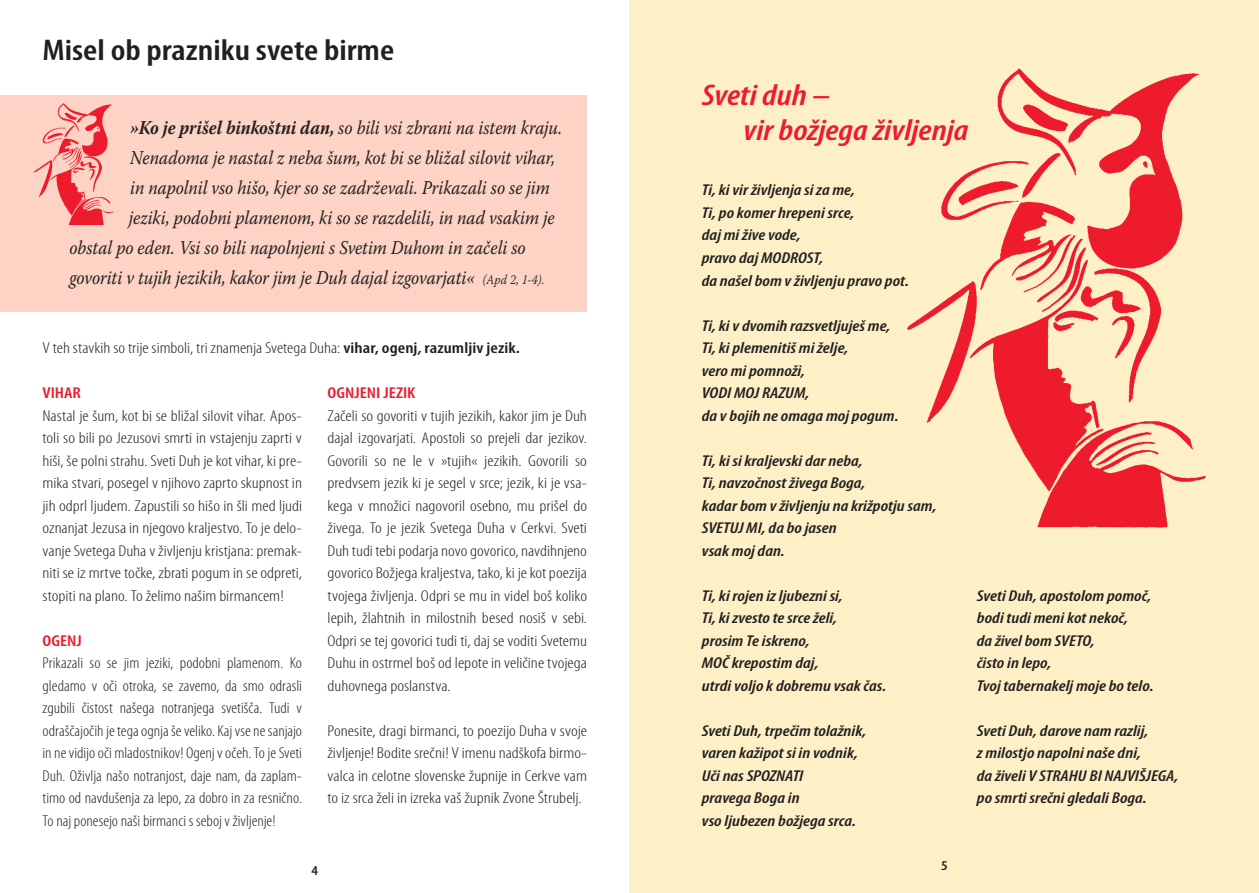
<style>
.page{position:relative;width:1259px;height:893px;background:#fff}
.page>*{position:absolute;margin:0;border:0;box-sizing:border-box;transform-origin:0 0}
.t1{font:italic 600 condensed 30px/34.5px "Myriad Pro";color:#ee1b2d;scale:1.2 1}
.t2{font:600 condensed 30px "Myriad Pro";color:#231f20;scale:1.2 1}
.t3{font:italic 19.5px "Warnock Pro";letter-spacing:-.005em;color:#231f20;scale:.88 1}
.t4{font:300 condensed 15.75px/22.5px "Myriad Pro";color:#231f20;text-align:justify;scale:1.2 1}
.t5{font:italic 600 condensed 15.75px/22.5px "Myriad Pro";color:#231f20;scale:1.2 1}
.t6{font:300 condensed 15.75px/22.5px "Myriad Pro";color:#231f20;text-align:justify;scale:1.1 1}
.t7{font:300 condensed 15.75px "Myriad Pro";color:#231f20;scale:1.19 1}
.t8{font:600 condensed 15.75px "Myriad Pro";color:#ee1b2d;scale:1.2 1}
.t9{font:600 condensed 13.5px "Myriad Pro";color:#231f20;scale:1.2 1}
.s1{font-weight:700}
.s2{font-weight:300;font-size:13.5px}
.s3{font-weight:600}
</style>
<div class="page">
<div style="left:629px;top:0;width:629px;height:892px;background:#fef0c6"></div>
<img style="left:907px;top:68px;width:299px;height:460px">
<div style="left:0;top:95px;width:587px;height:217px;background:#fcd3c4"></div>
<img style="left:33px;top:103px;width:81px;height:123px">
<h1 class="t2" style="left:43px;top:40px;width:295px">Misel ob prazniku svete birme</h1>
<p class="t3" style="left:130px;top:120px;width:492px"><span class="s1">»Ko je prišel binkoštni dan,</span> so bili vsi zbrani na istem kraju.</p>
<p class="t3" style="left:130px;top:150px;width:484px">Nenadoma je nastal z neba šum, kot bi se bližal silovit vihar,</p>
<p class="t3" style="left:130px;top:180px;width:478px">in napolnil vso hišo, kjer so se zadrževali. Prikazali so se jim</p>
<p class="t3" style="left:129px;top:210px;width:486px">jeziki, podobni plamenom, ki so se razdelili, in nad vsakim je</p>
<p class="t3" style="left:69px;top:240px;width:520px">obstal po eden. Vsi so bili napolnjeni s Svetim Duhom in začeli so</p>
<p class="t3" style="left:69px;top:270px;width:541px">govoriti v tujih jezikih, kakor jim je Duh dajal izgovarjati« <span class="s2">(Apd 2, 1-4).</span></p>
<p class="t7" style="left:43px;top:342px;width:402px">V teh stavkih so trije simboli, tri znamenja Svetega Duha: <span class="s3">vihar, ogenj, razumljiv jezik.</span></p>
<p class="t8" style="left:43px;top:387px;width:34px">VIHAR</p>
<p class="t4" style="left:43px;top:405px;width:218px">Nastal je šum, kot bi se bližal silovit vihar. Apos&shy;toli so bili po Jezusovi smrti in vstajenju zaprti v hiši, še polni strahu. Sveti Duh je kot vihar, ki pre&shy;mika stvari, posegel v njihovo zaprto skupnost in jih odprl ljudem. Zapustili so hišo in šli med ljudi oznanjat Jezusa in njegovo kraljestvo. To je delo&shy;vanje Svetega Duha v življenju kristjana: premak&shy;niti se iz mrtve točke, zbrati pogum in se odpreti, stopiti na plano. To želimo našim birmancem!</p>
<p class="t8" style="left:43px;top:635px;width:34px">OGENJ</p>
<p class="t6" style="left:43px;top:653px;width:237px">Prikazali so se jim jeziki, podobni plamenom. Ko gledamo v oči otroka, se zavemo, da smo odrasli zgubili čistost našega notranjega svetišča. Tudi v odraščajočih je tega ognja še veliko. Kaj vse ne sanjajo in ne vidijo oči mladostnikov! Ogenj v očeh. To je Sveti Duh. Oživlja našo notranjost, daje nam, da zaplam&shy;timo od navdušenja za lepo, za dobro in za resnično.<br>To naj ponesejo naši birmanci s seboj v življenje!</p>
<p class="t8" style="left:327px;top:387px;width:75px">OGNJENI JEZIK</p>
<p class="t4" style="left:327px;top:405px;width:218px">Začeli so govoriti v tujih jezikih, kakor jim je Duh dajal izgovarjati. Apostoli so prejeli dar jezikov.<br>Govorili so ne le v »tujih« jezikih. Govorili so predvsem jezik ki je segel v srce; jezik, ki je vsa&shy;kega v množici nagovoril osebno, mu prišel do živega. To je jezik Svetega Duha v Cerkvi. Sveti Duh tudi tebi podarja novo govorico, navdihnjeno govorico Božjega kraljestva, tako, ki je kot poezija tvojega življenja. Odpri se mu in videl boš koliko lepih, žlahtnih in milostnih besed nosiš v sebi.<br>Odpri se tej govorici tudi ti, daj se voditi Svetemu Duhu in ostrmel boš od lepote in veličine tvojega duhovnega poslanstva.</p>
<p class="t4" style="left:327px;top:720px;width:218px">Ponesite, dragi birmanci, to poezijo Duha v svoje življenje! Bodite srečni! V imenu nadškofa birmo&shy;valca in celotne slovenske župnije in Cerkve vam to iz srca želi in izreka vaš župnik Zvone Štrubelj.</p>
<p class="t9" style="left:311px;top:865px;width:7px">4</p>
<h1 class="t1" style="left:743px;top:81px;width:189px;text-indent:-41px">Sveti duh –<br>vir božjega življenja</h1>
<p class="t5" style="left:702px;top:180px;width:174px">Ti, ki vir življenja si za me,<br>Ti, po komer hrepeni srce,<br>daj mi žive vode,<br>pravo daj MODROST,<br>da našel bom v življenju pravo pot.</p>
<p class="t5" style="left:702px;top:315px;width:165px">Ti, ki v dvomih razsvetljuješ me,<br>Ti, ki plemenitiš mi želje,<br>vero mi pomnoži,<br>VODI MOJ RAZUM,<br>da v bojih ne omaga moj pogum.</p>
<p class="t5" style="left:702px;top:450px;width:197px">Ti, ki si kraljevski dar neba,<br>Ti, navzočnost živega Boga,<br>kadar bom v življenju na križpotju sam,<br>SVETUJ MI, da bo jasen<br>vsak moj dan.</p>
<p class="t5" style="left:702px;top:585px;width:155px">Ti, ki rojen iz ljubezni si,<br>Ti, ki zvesto te srce želi,<br>prosim Te iskreno,<br>MOČ krepostim daj,<br>utrdi voljo k dobremu vsak čas.</p>
<p class="t5" style="left:702px;top:720px;width:139px">Sveti Duh, trpečim tolažnik, varen kažipot si in vodnik,<br>Uči nas SPOZNATI<br>pravega Boga in<br>vso ljubezen božjega srca.</p>
<p class="t9" style="left:941px;top:861px;width:7px">5</p>
<p class="t5" style="left:977px;top:585px;width:149px">Sveti Duh, apostolom pomoč, bodi tudi meni kot nekoč,<br>da živel bom SVETO,<br>čisto in lepo,<br>Tvoj tabernakelj moje bo telo.</p>
<p class="t5" style="left:977px;top:720px;width:170px">Sveti Duh, darove nam razlij,<br>z milostjo napolni naše dni,<br>da živeli V STRAHU BI NAJVIŠJEGA, po smrti srečni gledali Boga.</p>
</div>
